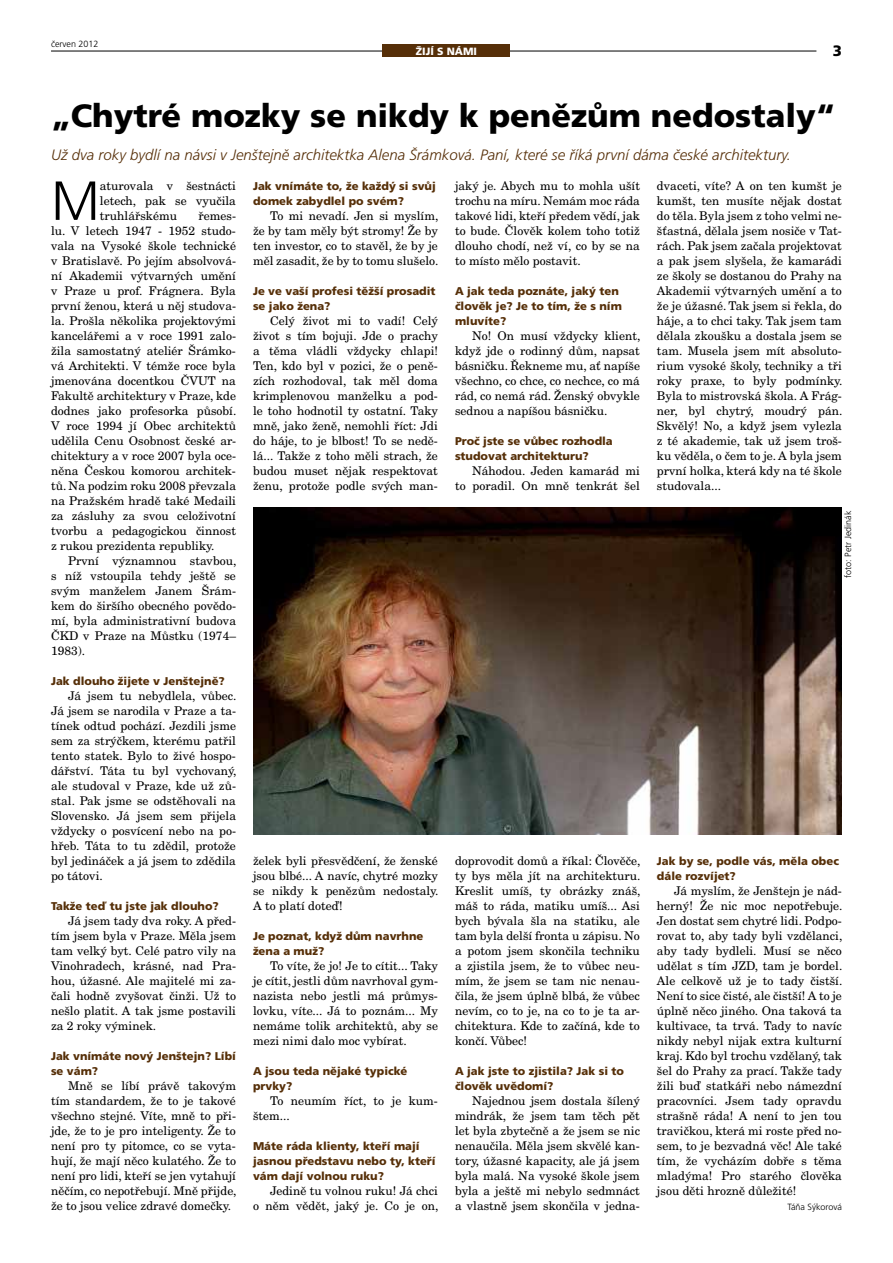
<style>
.page{position:relative;width:893px;height:1263px;background:#fff}
.page>*{position:absolute;margin:0;border:0;box-sizing:border-box;transform-origin:0 0}
.t1{font:300 55.05px "Frutiger CE";color:#000}
.t2{font:900 32.25px "Frutiger CE";color:#000}
.t3{font:italic 300 15px "Frutiger CE";color:#562f08}
.t4{font:900 15px "Frutiger CE";color:#000}
.t5{font:12px/15px "New Century Schlbk CE";color:#000;text-align:justify}
.t6{font:900 11.25px/15px "Frutiger CE";color:#562f08}
.t7{font:900 10.5px "Frutiger CE";color:#fff}
.t8{font:300 9px "Frutiger CE";color:#000}
</style>
<div class="page">
<hr style="left:51px;top:51px;width:765px;height:1px;background:#000">
<div style="left:383px;top:44px;width:127px;height:13px;background:#562f08"></div>
<img style="left:253px;top:508px;width:589px;height:327px">
<p class="t8" style="left:51px;top:39px;width:49px">červen 2012</p>
<p class="t7" style="left:416px;top:46px;width:63px">žijí s námi</p>
<p class="t4" style="left:833px;top:43px;width:11px">3</p>
<h2 class="t2" style="left:51px;top:98px;width:786px">„Chytré mozky se nikdy k penězům nedostaly“</h2>
<p class="t3" style="left:51px;top:147px;width:741px">Už dva roky bydlí na návsi v Jenštejně architektka Alena Šrámková. Paní, které se říká první dáma české architektury.</p>
<h1 class="t1" style="left:51px;top:173px;width:50px">M</h1>
<p class="t5" style="left:100px;top:178px;width:138px">aturovala v šestnácti letech, pak se vyučila truhlářskému</p>
<p class="t5" style="left:51px;top:208px;width:187px;text-indent:147px">řemes&shy;lu. V letech 1947 - 1952 studo&shy;vala na Vysoké škole technické v Bratislavě. Po jejím absolvová&shy;ní Akademii výtvarných umění v Praze u prof. Frágnera. Byla první ženou, která u něj studova&shy;la. Prošla několika projektovými kancelářemi a v roce 1991 zalo&shy;žila samostatný ateliér Šrámko&shy;vá Architekti. V témže roce byla jmenována docentkou ČVUT na Fakultě architektury v Praze, kde dodnes jako profesorka působí.<br>V roce 1994 jí Obec architektů udělila Cenu Osobnost české ar&shy;chitektury a v roce 2007 byla oce&shy;něna Českou komorou architek&shy;tů. Na podzim roku 2008 převzala na Pražském hradě také Medaili za zásluhy za svou celoživotní tvorbu a pedagogickou činnost z rukou prezidenta republiky.</p>
<p class="t5" style="left:51px;top:553px;width:187px;text-indent:17px">První významnou stavbou, s níž vstoupila tehdy ještě se svým manželem Janem Šrám&shy;kem do širšího obecného povědo&shy;mí, byla administrativní budova ČKD v Praze na Můstku (1974– 1983).</p>
<p class="t6" style="left:51px;top:674px;width:175px">Jak dlouho žijete v Jenštejně?</p>
<p class="t5" style="left:51px;top:688px;width:187px;text-indent:17px">Já jsem tu nebydlela, vůbec.<br>Já jsem se narodila v Praze a ta&shy;tínek odtud pochází. Jezdili jsme sem za strýčkem, kterému patřil tento statek. Bylo to živé hospo&shy;dářství. Táta tu byl vychovaný, ale studoval v Praze, kde už zů&shy;stal. Pak jsme se odstěhovali na Slovensko. Já jsem sem přijela vždycky o posvícení nebo na po&shy;hřeb. Táta to tu zdědil, protože byl jedináček a já jsem to zdědila po tátovi.</p>
<p class="t6" style="left:51px;top:899px;width:169px">Takže teď tu jste jak dlouho?</p>
<p class="t5" style="left:51px;top:913px;width:186px;text-indent:17px">Já jsem tady dva roky. A před&shy;tím jsem byla v Praze. Měla jsem tam velký byt. Celé patro vily na Vinohradech, krásné, nad Pra&shy;hou, úžasné. Ale majitelé mi za&shy;čali hodně zvyšovat činži. Už to nešlo platit. A tak jsme postavili za 2 roky výminek.</p>
<p class="t6" style="left:51px;top:1049px;width:186px">Jak vnímáte nový Jenštejn? Líbí se vám?</p>
<p class="t5" style="left:51px;top:1078px;width:187px;text-indent:17px">Mně se líbí právě takovým tím standardem, že to je takové všechno stejné. Víte, mně to při&shy;jde, že to je pro inteligenty. Že to není pro ty pitomce, co se vyta&shy;hují, že mají něco kulatého. Že to není pro lidi, kteří se jen vytahují něčím, co nepotřebují. Mně přijde, že to jsou velice zdravé domečky.</p>
<p class="t6" style="left:253px;top:179px;width:184px">Jak vnímáte to, že každý si svůj domek zabydlel po svém?</p>
<p class="t5" style="left:253px;top:208px;width:187px;text-indent:17px">To mi nevadí. Jen si myslím, že by tam měly být stromy! Že by ten investor, co to stavěl, že by je měl zasadit, že by to tomu slušelo.</p>
<p class="t6" style="left:253px;top:284px;width:184px">Je ve vaší profesi těžší prosadit se jako žena?</p>
<p class="t5" style="left:253px;top:313px;width:186px;text-indent:17px">Celý život mi to vadí! Celý život s tím bojuji. Jde o prachy a těma vládli vždycky chlapi!<br>Ten, kdo byl v pozici, že o peně&shy;zích rozhodoval, tak měl doma krimplenovou manželku a pod&shy;le toho hodnotil ty ostatní. Taky mně, jako ženě, nemohli říct: Jdi do háje, to je blbost! To se nedě&shy;lá... Takže z toho měli strach, že budou muset nějak respektovat ženu, protože podle svých man-</p>
<p class="t5" style="left:253px;top:853px;width:187px">želek byli přesvědčení, že ženské jsou blbé... A navíc, chytré mozky se nikdy k penězům nedostaly.<br>A to platí doteď!</p>
<p class="t6" style="left:253px;top:929px;width:172px">Je poznat, když dům navrhne žena a muž?</p>
<p class="t5" style="left:253px;top:958px;width:186px;text-indent:17px">To víte, že jo! Je to cítit... Taky je cítit, jestli dům navrhoval gym&shy;nazista nebo jestli má průmys&shy;lovku, víte... Já to poznám... My nemáme tolik architektů, aby se mezi nimi dalo moc vybírat.</p>
<p class="t6" style="left:253px;top:1064px;width:156px">A jsou teda nějaké typické prvky?</p>
<p class="t5" style="left:253px;top:1093px;width:186px;text-indent:17px">To neumím říct, to je kum&shy;štem...</p>
<p class="t6" style="left:253px;top:1139px;width:184px">Máte ráda klienty, kteří mají jasnou představu nebo ty, kteří vám dají volnou ruku?</p>
<p class="t5" style="left:253px;top:1183px;width:187px;text-align:right">Jedině tu volnou ruku! Já chci<br>o něm vědět, jaký je. Co je on,</p>
<p class="t5" style="left:455px;top:178px;width:186px">jaký je. Abych mu to mohla ušít trochu na míru. Nemám moc ráda takové lidi, kteří předem vědí, jak to bude. Člověk kolem toho totiž dlouho chodí, než ví, co by se na to místo mělo postavit.</p>
<p class="t6" style="left:455px;top:284px;width:168px">A jak teda poznáte, jaký ten člověk je? Je to tím, že s ním mluvíte?</p>
<p class="t5" style="left:455px;top:328px;width:187px;text-indent:17px">No! On musí vždycky klient, když jde o rodinný dům, napsat básničku. Řekneme mu, ať napíše všechno, co chce, co nechce, co má rád, co nemá rád. Ženský obvykle sednou a napíšou básničku.</p>
<p class="t6" style="left:455px;top:434px;width:159px">Proč jste se vůbec rozhodla studovat architekturu?</p>
<p class="t5" style="left:455px;top:463px;width:186px;text-align:right">Náhodou. Jeden kamarád mi<br>to poradil. On mně tenkrát šel</p>
<p class="t5" style="left:657px;top:178px;width:187px">dvaceti, víte? A on ten kumšt je kumšt, ten musíte nějak dostat do těla. Byla jsem z toho velmi ne&shy;šťastná, dělala jsem nosiče v Tat&shy;rách. Pak jsem začala projektovat a pak jsem slyšela, že kamarádi ze školy se dostanou do Prahy na Akademii výtvarných umění a to že je úžasné. Tak jsem si řekla, do háje, a to chci taky. Tak jsem tam dělala zkoušku a dostala jsem se tam. Musela jsem mít absoluto&shy;rium vysoké školy, techniky a tři roky praxe, to byly podmínky.<br>Byla to mistrovská škola. A Frág&shy;ner, byl chytrý, moudrý pán.<br>Skvělý! No, a když jsem vylezla z té akademie, tak už jsem troš&shy;ku věděla, o čem to je. A byla jsem první holka, která kdy na té škole studovala...</p>
<p class="t8" style="left:843px;top:578px;width:69px;rotate:-90deg">foto: Petr Jedinák</p>
<p class="t5" style="left:455px;top:853px;width:187px">doprovodit domů a říkal: Člověče, ty bys měla jít na architekturu.<br>Kreslit umíš, ty obrázky znáš, máš to ráda, matiku umíš... Asi bych bývala šla na statiku, ale tam byla delší fronta u zápisu. No a potom jsem skončila techniku a zjistila jsem, že to vůbec neu&shy;mím, že jsem se tam nic nenau&shy;čila, že jsem úplně blbá, že vůbec nevím, co to je, na co to je ta ar&shy;chitektura. Kde to začíná, kde to končí. Vůbec!</p>
<p class="t6" style="left:455px;top:1064px;width:171px">A jak jste to zjistila? Jak si to člověk uvědomí?</p>
<p class="t5" style="left:455px;top:1093px;width:186px;text-indent:17px">Najednou jsem dostala šílený mindrák, že jsem tam těch pět let byla zbytečně a že jsem se nic nenaučila. Měla jsem skvělé kan&shy;tory, úžasné kapacity, ale já jsem byla malá. Na vysoké škole jsem byla a ještě mi nebylo sedmnáct a vlastně jsem skončila v jedna-</p>
<p class="t6" style="left:657px;top:854px;width:184px">Jak by se, podle vás, měla obec dále rozvíjet?</p>
<p class="t5" style="left:657px;top:883px;width:187px;text-indent:17px">Já myslím, že Jenštejn je nád&shy;herný! Že nic moc nepotřebuje.<br>Jen dostat sem chytré lidi. Podpo&shy;rovat to, aby tady byli vzdělanci, aby tady bydleli. Musí se něco udělat s tím JZD, tam je bordel.<br>Ale celkově už je to tady čistší.<br>Není to sice čisté, ale čistší! A to je úplně něco jiného. Ona taková ta kultivace, ta trvá. Tady to navíc nikdy nebyl nijak extra kulturní kraj. Kdo byl trochu vzdělaný, tak šel do Prahy za prací. Takže tady žili buď statkáři nebo námezdní pracovníci. Jsem tady opravdu strašně ráda! A není to jen tou travičkou, která mi roste před no&shy;sem, to je bezvadná věc! Ale také tím, že vycházím dobře s těma mladýma! Pro starého člověka jsou děti hrozně důležité!</p>
<p class="t8" style="left:788px;top:1202px;width:56px">Táňa Sýkorová</p>
</div>
